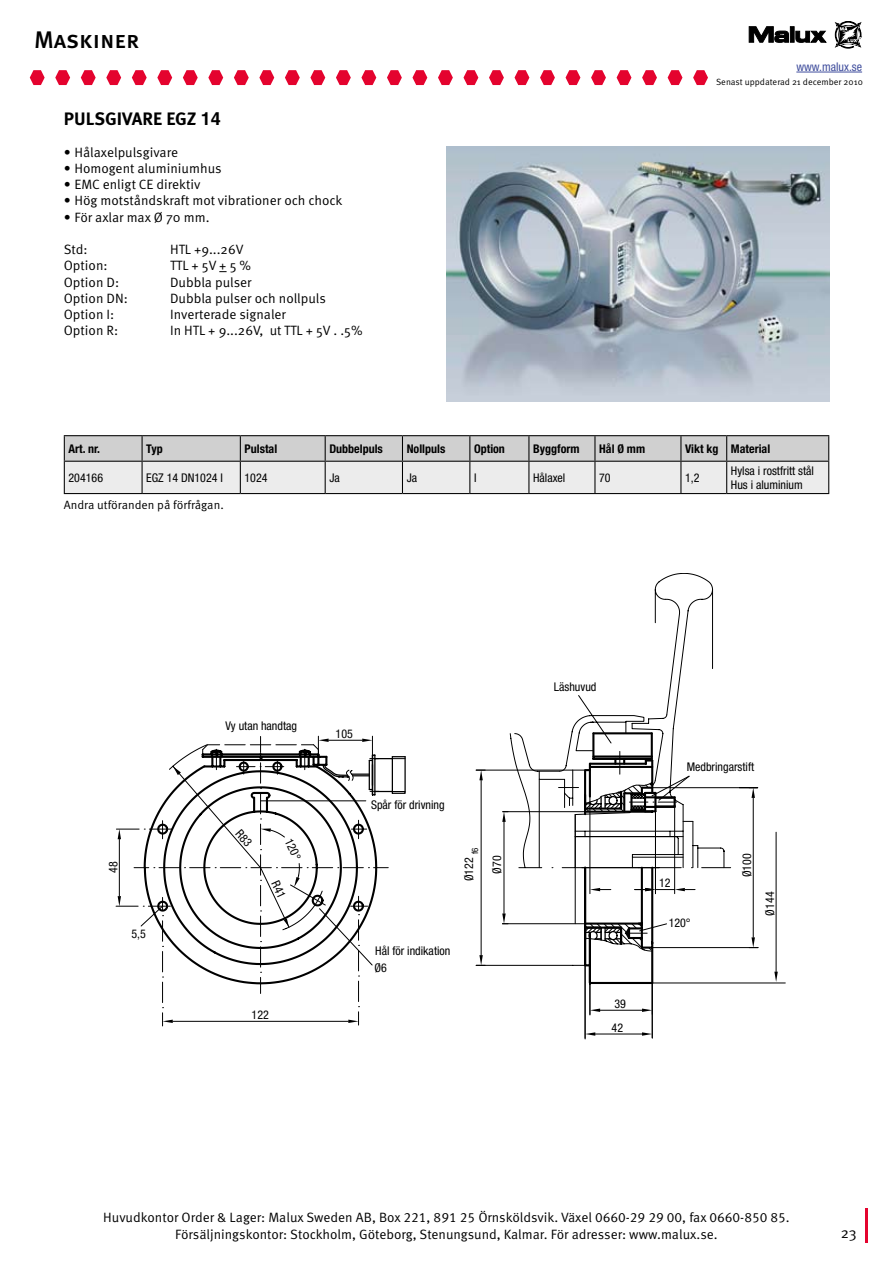
<style>
.page{position:relative;width:893px;height:1263px;background:#fff}
.page>*{position:absolute;margin:0;border:0;box-sizing:border-box;transform-origin:0 0}
.t1{font:500 24px "Meta OT";color:#000}
.t2{font:700 18px "Meta OT";color:#000}
.t3{font:15px "Meta OT";color:#000}
.t4{font:13.5px/16.5px "Meta OT";color:#000;text-align:center}
.t5{font:condensed 12px/14.4px "Helvetica Neue";color:#000}
.t6{font:700 condensed 12px "Helvetica Neue";color:#000}
.t7{font:12px "Meta OT";color:#000}
.t8{font:condensed 12px "Helvetica Neue";color:#404e9d}
.t9{font:9px "Meta OT";color:#000}
.s1{font-family:"Helvetica"}
</style>
<div class="page">
<svg style="left:64px;top:436px;width:765px;height:57px;background:#dbdbdb"></svg>
<hr style="left:64px;top:461px;width:78px;height:1px;background:#000">
<hr style="left:64px;top:462px;width:1px;height:31px;background:#000">
<hr style="left:142px;top:461px;width:98px;height:1px;background:#000">
<hr style="left:142px;top:462px;width:1px;height:31px;background:#000">
<hr style="left:240px;top:461px;width:85px;height:1px;background:#000">
<hr style="left:240px;top:462px;width:1px;height:31px;background:#000">
<hr style="left:325px;top:461px;width:77px;height:1px;background:#000">
<hr style="left:325px;top:462px;width:1px;height:31px;background:#000">
<hr style="left:402px;top:461px;width:68px;height:1px;background:#000">
<hr style="left:402px;top:462px;width:1px;height:31px;background:#000">
<hr style="left:470px;top:461px;width:59px;height:1px;background:#000">
<hr style="left:469px;top:462px;width:1px;height:31px;background:#000">
<hr style="left:529px;top:461px;width:66px;height:1px;background:#000">
<hr style="left:528px;top:462px;width:1px;height:31px;background:#000">
<hr style="left:595px;top:461px;width:86px;height:1px;background:#000">
<hr style="left:594px;top:462px;width:1px;height:31px;background:#000">
<hr style="left:681px;top:461px;width:46px;height:1px;background:#000">
<hr style="left:680px;top:462px;width:1px;height:31px;background:#000">
<hr style="left:727px;top:461px;width:102px;height:1px;background:#000">
<hr style="left:726px;top:462px;width:1px;height:31px;background:#000">
<hr style="left:828px;top:462px;width:1px;height:31px;background:#000">
<hr style="left:64px;top:493px;width:78px;height:1px;background:#000">
<hr style="left:142px;top:493px;width:98px;height:1px;background:#000">
<hr style="left:240px;top:493px;width:85px;height:1px;background:#000">
<hr style="left:325px;top:493px;width:77px;height:1px;background:#000">
<hr style="left:402px;top:493px;width:68px;height:1px;background:#000">
<hr style="left:470px;top:493px;width:59px;height:1px;background:#000">
<hr style="left:529px;top:493px;width:66px;height:1px;background:#000">
<hr style="left:595px;top:493px;width:86px;height:1px;background:#000">
<hr style="left:681px;top:493px;width:46px;height:1px;background:#000">
<hr style="left:727px;top:493px;width:102px;height:1px;background:#000">
<hr style="left:64px;top:435px;width:78px;height:1px;background:#000">
<hr style="left:142px;top:435px;width:98px;height:1px;background:#000">
<hr style="left:240px;top:435px;width:85px;height:1px;background:#000">
<hr style="left:325px;top:435px;width:77px;height:1px;background:#000">
<hr style="left:402px;top:435px;width:68px;height:1px;background:#000">
<hr style="left:470px;top:435px;width:59px;height:1px;background:#000">
<hr style="left:529px;top:435px;width:66px;height:1px;background:#000">
<hr style="left:595px;top:435px;width:86px;height:1px;background:#000">
<hr style="left:681px;top:435px;width:46px;height:1px;background:#000">
<hr style="left:727px;top:435px;width:102px;height:1px;background:#000">
<svg style="left:162px;top:573px;width:552px;height:466px"></svg>
<svg style="left:406px;top:758px;width:380px;height:226px"></svg>
<hr style="left:592px;top:733px;width:2px;height:23px;background:#000">
<hr style="left:593px;top:732px;width:59px;height:2px;background:#000">
<hr style="left:651px;top:733px;width:2px;height:23px;background:#000">
<svg style="left:406px;top:784px;width:353px;height:168px"></svg>
<hr style="left:589px;top:983px;width:1px;height:31px;background:#000">
<hr style="left:600px;top:1010px;width:42px;height:1px;background:#000">
<svg style="left:590px;top:1008px;width:10px;height:4px"></svg>
<svg style="left:642px;top:1008px;width:10px;height:4px"></svg>
<hr style="left:585px;top:965px;width:1px;height:73px;background:#000">
<hr style="left:652px;top:983px;width:1px;height:55px;background:#000">
<hr style="left:595px;top:1034px;width:47px;height:1px;background:#000">
<svg style="left:585px;top:1032px;width:10px;height:4px"></svg>
<svg style="left:642px;top:1032px;width:10px;height:4px"></svg>
<hr style="left:753px;top:798px;width:1px;height:139px;background:#000">
<svg style="left:749px;top:937px;width:9px;height:11px"></svg>
<svg style="left:749px;top:787px;width:9px;height:11px"></svg>
<hr style="left:776px;top:832px;width:1px;height:140px;background:#000">
<svg style="left:774px;top:972px;width:4px;height:10px"></svg>
<svg style="left:406px;top:800px;width:69px;height:166px"></svg>
<svg style="left:475px;top:751px;width:220px;height:234px"></svg>
<img style="left:446px;top:147px;width:383px;height:255px">
<svg style="left:835px;top:21px;width:27px;height:28px"></svg>
<svg style="left:749px;top:26px;width:78px;height:17px"></svg>
<svg style="left:30px;top:70px;width:15px;height:15px"></svg>
<svg style="left:55px;top:70px;width:15px;height:15px"></svg>
<svg style="left:81px;top:70px;width:15px;height:15px"></svg>
<svg style="left:106px;top:70px;width:15px;height:15px"></svg>
<svg style="left:132px;top:70px;width:15px;height:15px"></svg>
<svg style="left:157px;top:70px;width:15px;height:15px"></svg>
<svg style="left:183px;top:70px;width:15px;height:15px"></svg>
<svg style="left:208px;top:70px;width:15px;height:15px"></svg>
<svg style="left:234px;top:70px;width:15px;height:15px"></svg>
<svg style="left:259px;top:70px;width:15px;height:15px"></svg>
<svg style="left:285px;top:70px;width:15px;height:15px"></svg>
<svg style="left:310px;top:70px;width:15px;height:15px"></svg>
<svg style="left:336px;top:70px;width:15px;height:15px"></svg>
<svg style="left:361px;top:70px;width:15px;height:15px"></svg>
<svg style="left:387px;top:70px;width:15px;height:15px"></svg>
<svg style="left:412px;top:70px;width:15px;height:15px"></svg>
<svg style="left:438px;top:70px;width:15px;height:15px"></svg>
<svg style="left:463px;top:70px;width:15px;height:15px"></svg>
<svg style="left:489px;top:70px;width:15px;height:15px"></svg>
<svg style="left:514px;top:70px;width:15px;height:15px"></svg>
<svg style="left:540px;top:70px;width:15px;height:15px"></svg>
<svg style="left:566px;top:70px;width:14px;height:15px"></svg>
<svg style="left:591px;top:70px;width:15px;height:15px"></svg>
<svg style="left:617px;top:70px;width:14px;height:15px"></svg>
<svg style="left:642px;top:70px;width:15px;height:15px"></svg>
<svg style="left:668px;top:70px;width:14px;height:15px"></svg>
<svg style="left:693px;top:70px;width:15px;height:15px"></svg>
<hr style="left:865px;top:1209px;width:3px;height:34px;background:#e4032e">
<hr style="left:796px;top:72px;width:66px;height:1px;background:#404e9d">
<svg style="left:116px;top:736px;width:290px;height:290px"></svg>
<h1 class="t1" style="left:34px;top:25px;width:107px">Maskiner</h1>
<h2 class="t2" style="left:64px;top:108px;width:158px">PULSGIVARE EGZ <span class="s1">14</span></h2>
<p class="t4" style="left:64px;top:144px;width:116px">• Hålaxelpulsgivare</p>
<p class="t4" style="left:64px;top:160px;width:159px">• Homogent aluminiumhus</p>
<p class="t4" style="left:64px;top:177px;width:138px">• EMC enligt CE direktiv</p>
<p class="t4" style="left:64px;top:193px;width:280px">• Hög motståndskraft mot vibrationer och chock</p>
<p class="t4" style="left:64px;top:209px;width:147px">• För axlar max Ø 70 mm.</p>
<p class="t4" style="left:64px;top:241px;width:25px">Std:</p>
<p class="t4" style="left:170px;top:241px;width:75px">HTL +9...26V</p>
<p class="t4" style="left:64px;top:258px;width:45px">Option:</p>
<p class="t4" style="left:170px;top:258px;width:83px">TTL + 5V + 5 %</p>
<p class="t4" style="left:64px;top:274px;width:57px">Option D:</p>
<p class="t4" style="left:170px;top:274px;width:83px">Dubbla pulser</p>
<p class="t4" style="left:64px;top:290px;width:66px">Option DN:</p>
<p class="t4" style="left:170px;top:290px;width:157px">Dubbla pulser och nollpuls</p>
<p class="t4" style="left:64px;top:306px;width:52px">Option I:</p>
<p class="t4" style="left:170px;top:306px;width:117px">Inverterade signaler</p>
<p class="t4" style="left:64px;top:322px;width:56px">Option R:</p>
<p class="t4" style="left:170px;top:322px;width:194px">In HTL + 9...26V, ut TTL + 5V . .5%</p>
<p class="t8" style="left:796px;top:60px;width:67px">www.malux.se</p>
<p class="t9" style="left:716px;top:77px;width:148px">Senast uppdaterad 21 december 2010</p>
<p class="t6" style="left:69px;top:442px;width:33px">Art. nr.</p>
<p class="t6" style="left:146px;top:442px;width:18px">Typ</p>
<p class="t6" style="left:245px;top:442px;width:34px">Pulstal</p>
<p class="t6" style="left:329px;top:442px;width:55px">Dubbelpuls</p>
<p class="t6" style="left:407px;top:442px;width:40px">Nollpuls</p>
<p class="t6" style="left:474px;top:442px;width:32px">Option</p>
<p class="t6" style="left:533px;top:442px;width:48px">Byggform</p>
<p class="t6" style="left:599px;top:442px;width:47px">Hål Ø mm</p>
<p class="t6" style="left:685px;top:442px;width:87px">Vikt kg Material</p>
<p class="t5" style="left:69px;top:471px;width:36px">204166</p>
<p class="t5" style="left:146px;top:471px;width:78px">EGZ 14 DN1024 I</p>
<p class="t5" style="left:245px;top:471px;width:25px">1024</p>
<p class="t5" style="left:329px;top:471px;width:12px">Ja</p>
<p class="t5" style="left:407px;top:471px;width:12px">Ja</p>
<p class="t5" style="left:474px;top:471px;width:4px">I</p>
<p class="t5" style="left:533px;top:471px;width:34px">Hålaxel</p>
<p class="t5" style="left:599px;top:471px;width:13px">70</p>
<p class="t5" style="left:685px;top:471px;width:16px">1,2</p>
<p class="t5" style="left:731px;top:463px;width:85px">Hylsa i rostfritt stål<br>Hus i aluminium</p>
<p class="t7" style="left:64px;top:497px;width:161px">Andra utföranden på förfrågan.</p>
<p class="t5" style="left:225px;top:719px;width:73px">Vy utan handtag</p>
<p class="t5" style="left:336px;top:726px;width:19px">105</p>
<p class="t5" style="left:371px;top:797px;width:75px">Spår för drivning</p>
<p class="t5" style="left:554px;top:679px;width:44px">Läshuvud</p>
<p class="t5" style="left:687px;top:759px;width:69px">Medbringarstift</p>
<p class="t5" style="left:295px;top:836px;width:24px;rotate:65deg">120°</p>
<p class="t5" style="left:462px;top:881px;width:36px;rotate:-90deg">Ø122 <sub>f6</sub></p>
<p class="t5" style="left:740px;top:877px;width:25px;rotate:-90deg">Ø100</p>
<p class="t5" style="left:106px;top:873px;width:13px;rotate:-90deg">48</p>
<p class="t5" style="left:490px;top:873px;width:20px;rotate:-90deg">Ø70</p>
<p class="t5" style="left:659px;top:875px;width:13px">12</p>
<p class="t5" style="left:131px;top:926px;width:16px">5,5</p>
<p class="t5" style="left:252px;top:1007px;width:19px">122</p>
<p class="t5" style="left:375px;top:943px;width:77px">Hål för indikation</p>
<p class="t5" style="left:375px;top:961px;width:14px">Ø6</p>
<p class="t5" style="left:614px;top:996px;width:13px">39</p>
<p class="t5" style="left:612px;top:1021px;width:13px">42</p>
<p class="t5" style="left:669px;top:915px;width:24px">120°</p>
<p class="t5" style="left:762px;top:915px;width:25px;rotate:-90deg">Ø144</p>
<p class="t4" style="left:103px;top:1209px;width:688px">Huvudkontor Order &amp; Lager: Malux Sweden AB, Box 221, 891 25 Örnsköldsvik. Växel 0660-29 29 00, fax 0660-850 85.<br>Försäljningskontor: Stockholm, Göteborg, Stenungsund, Kalmar. För adresser: www.malux.se.</p>
<p class="t3" style="left:841px;top:1224px;width:17px">23</p>
</div>
